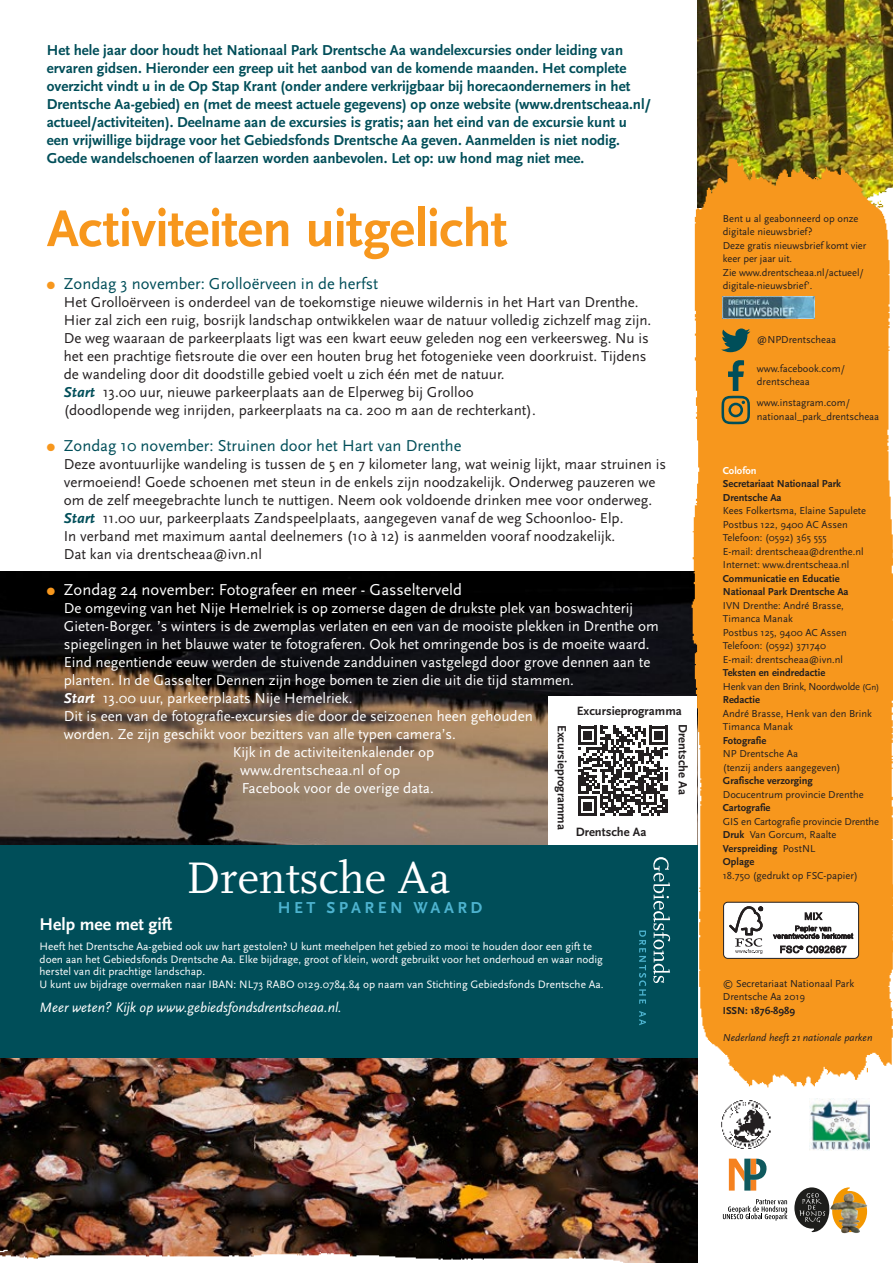
<style>
.page{position:relative;width:893px;height:1263px;background:#fff}
.page>*{position:absolute;margin:0;border:0;box-sizing:border-box;transform-origin:0 0}
.t1{font:700 54px "Scala Sans OT";letter-spacing:-.015em;color:#f7971d}
.t2{font:46.05px "Scala";color:#fff}
.t3{font:700 17.7px "Scala Sans OT";color:#fff}
.t4{font:700 16.65px "Scala Sans OT";letter-spacing:.21em;color:#4db3cf}
.t5{font:16.5px "Scala Sans OT";color:#004e59}
.t6{font:16.5px "Scala Sans OT";color:#fff}
.t7{font:15px/18px "Scala Sans OT";color:#231f20}
.t8{font:15px "Scala Sans OT";color:#fff}
.t9{font:700 15px/18px "Scala Sans OT";color:#004e59}
.t10{font:italic 14.1px "Scala Sans OT";color:#fff}
.t11{font:700 12.6px "Scala Sans";color:#231f20}
.t12{font:11.25px/12.5px "Scala Sans OT";color:#fff}
.t13{font:10.5px/13.5px "Scala Sans OT";color:#231f20}
.t14{font:700 10.5px/13.5px "Scala Sans OT";color:#231f20}
.t15{font:italic 10.5px "Scala Sans OT";color:#231f20}
.t16{font:700 10.5px "Scala Sans OT";color:#fff}
.s1{color:#f7971d}
.s2{font-weight:700;font-style:italic;color:#004e59}
.s3{font-weight:700;font-style:italic}
.s4{font-weight:400}
.s5{font-weight:400;font-size:9px}
.s6{font-weight:700}
</style>
<div class="page">
<img style="left:697px;top:0;width:196px;height:137px">
<img style="left:0;top:572px;width:658px;height:273px">
<img style="left:0;top:1058px;width:697px;height:205px">
<div style="left:0;top:845px;width:697px;height:213px;background:#004e59"></div>
<svg style="left:653px;top:858px;width:5px;height:125px"></svg>
<svg style="left:639px;top:930px;width:7px;height:95px"></svg>
<svg style="left:729px;top:1158px;width:37px;height:32px"></svg>
<img style="left:658px;top:137px;width:235px;height:970px">
<img style="left:0;top:1239px;width:660px;height:24px">
<img style="left:721px;top:1099px;width:50px;height:50px">
<img style="left:809px;top:1099px;width:60px;height:51px">
<div style="left:724px;top:902px;width:135px;height:56px;background:#fff;border-radius:4px"></div>
<div style="left:723px;top:902px;width:136px;height:57px;border:1px solid #231f20;border-radius:4px"></div>
<svg style="left:729px;top:906px;width:34px;height:48px"></svg>
<svg style="left:773px;top:912px;width:80px;height:27px"></svg>
<svg style="left:780px;top:945px;width:67px;height:8px"></svg>
<img style="left:723px;top:297px;width:91px;height:22px">
<div style="left:549px;top:696px;width:148px;height:149px;background:#fff"></div>
<svg style="left:578px;top:726px;width:90px;height:90px"></svg>
<svg style="left:794px;top:1187px;width:73px;height:45px"></svg>
<img style="left:830px;top:1193px;width:19px;height:28px">
<svg style="left:723px;top:1199px;width:64px;height:22px"></svg>
<svg style="left:721px;top:360px;width:29px;height:64px;background:#a97f2f"></svg>
<svg style="left:721px;top:328px;width:29px;height:24px"></svg>
<p class="t9" style="left:47px;top:42px;width:606px">Het hele jaar door houdt het Nationaal Park Drentsche Aa wandelexcursies onder leiding van ervaren gidsen. Hieronder een greep uit het aanbod van de komende maanden. Het complete overzicht vindt u in de Op Stap Krant (onder andere verkrijgbaar bij horecaondernemers in het Drentsche Aa-gebied) en (met de meest actuele gegevens) op onze website (www.drentscheaa.nl/ actueel/activiteiten). Deelname aan de excursies is gratis; aan het eind van de excursie kunt u een vrijwillige bijdrage voor het Gebiedsfonds Drentsche Aa geven. Aanmelden is niet nodig.<br>Goede wandelschoenen of laarzen worden aanbevolen. Let op: uw hond mag niet mee.</p>
<h1 class="t1" style="left:47px;top:198px;width:462px">Activiteiten uitgelicht</h1>
<p class="t5" style="left:47px;top:275px;width:333px"><span class="s1">●</span> Zondag 3 november: Grolloërveen in de herfst</p>
<p class="t7" style="left:64px;top:294px;width:589px">Het Grolloërveen is onderdeel van de toekomstige nieuwe wildernis in het Hart van Drenthe.<br>Hier zal zich een ruig, bosrijk landschap ontwikkelen waar de natuur volledig zichzelf mag zijn.<br>De weg waaraan de parkeerplaats ligt was een kwart eeuw geleden nog een verkeersweg. Nu is het een prachtige fietsroute die over een houten brug het fotogenieke veen doorkruist. Tijdens de wandeling door dit doodstille gebied voelt u zich één met de natuur.<br><span class="s2">Start</span> 13.00 uur, nieuwe parkeerplaats aan de Elperweg bij Grolloo<br>(doodlopende weg inrijden, parkeerplaats na ca. 200 m aan de rechterkant).</p>
<p class="t5" style="left:47px;top:437px;width:416px"><span class="s1">●</span> Zondag 10 november: Struinen door het Hart van Drenthe</p>
<p class="t7" style="left:64px;top:456px;width:604px">Deze avontuurlijke wandeling is tussen de 5 en 7 kilometer lang, wat weinig lijkt, maar struinen is vermoeiend! Goede schoenen met steun in de enkels zijn noodzakelijk. Onderweg pauzeren we om de zelf meegebrachte lunch te nuttigen. Neem ook voldoende drinken mee voor onderweg.<br><span class="s2">Start</span> 11.00 uur, parkeerplaats Zandspeelplaats, aangegeven vanaf de weg Schoonloo- Elp.<br>In verband met maximum aantal deelnemers (10 à 12) is aanmelden vooraf noodzakelijk.<br>Dat kan via drentscheaa@ivn.nl</p>
<p class="t6" style="left:47px;top:581px;width:417px"><span class="s1">●</span> Zondag 24 november: Fotografeer en meer - Gasselterveld</p>
<p class="t8" style="left:64px;top:600px;width:571px">De omgeving van het Nije Hemelriek is op zomerse dagen de drukste plek van boswachterij</p>
<p class="t8" style="left:64px;top:618px;width:596px">Gieten-Borger. ’s winters is de zwemplas verlaten en een van de mooiste plekken in Drenthe om</p>
<p class="t8" style="left:64px;top:636px;width:587px">spiegelingen in het blauwe water te fotograferen. Ook het omringende bos is de moeite waard.</p>
<p class="t8" style="left:64px;top:654px;width:588px">Eind negentiende eeuw werden de stuivende zandduinen vastgelegd door grove dennen aan te</p>
<p class="t8" style="left:64px;top:672px;width:512px">planten. In de Gasselter Dennen zijn hoge bomen te zien die uit die tijd stammen.</p>
<p class="t8" style="left:64px;top:690px;width:290px"><span class="s3">Start</span> 13.00 uur, parkeerplaats Nije Hemelriek.</p>
<p class="t8" style="left:64px;top:708px;width:471px">Dit is een van de fotografie-excursies die door de seizoenen heen gehouden</p>
<p class="t8" style="left:64px;top:726px;width:394px">worden. Ze zijn geschikt voor bezitters van alle typen camera’s.</p>
<p class="t8" style="left:233px;top:744px;width:203px">Kijk in de activiteitenkalender op</p>
<p class="t8" style="left:240px;top:762px;width:161px">www.drentscheaa.nl of op</p>
<p class="t8" style="left:242px;top:780px;width:194px">Facebook voor de overige data.</p>
<p class="t11" style="left:577px;top:704px;width:107px">Excursieprogramma</p>
<p class="t11" style="left:569px;top:725px;width:107px;rotate:90deg">Excursieprogramma</p>
<p class="t11" style="left:690px;top:724px;width:72px;rotate:90deg">Drentsche Aa</p>
<p class="t11" style="left:576px;top:825px;width:72px">Drentsche Aa</p>
<h2 class="t2" style="left:186px;top:853px;width:266px">Drentsche Aa</h2>
<p class="t4" style="left:278px;top:898px;width:206px">HET SPAREN WAARD</p>
<p class="t3" style="left:40px;top:914px;width:134px">Help mee met gift</p>
<p class="t12" style="left:40px;top:941px;width:565px">Heeft het Drentsche Aa-gebied ook uw hart gestolen? U kunt meehelpen het gebied zo mooi te houden door een gift te doen aan het Gebiedsfonds Drentsche Aa. Elke bijdrage, groot of klein, wordt gebruikt voor het onderhoud en waar nodig herstel van dit prachtige landschap.<br>U kunt uw bijdrage overmaken naar IBAN: NL73 RABO 0129.0784.84 op naam van Stichting Gebiedsfonds Drentsche Aa.</p>
<p class="t10" style="left:40px;top:1000px;width:304px">Meer weten? Kijk op www.gebiedsfondsdrentscheaa.nl.</p>
<p class="t13" style="left:723px;top:212px;width:145px">Bent u al geabonneerd op onze digitale nieuwsbrief?<br>Deze gratis nieuwsbrief komt vier keer per jaar uit.<br>Zie www.drentscheaa.nl/actueel/ digitale-nieuwsbrief’.</p>
<p class="t13" style="left:757px;top:333px;width:81px">@NPDrentscheaa</p>
<p class="t13" style="left:757px;top:362px;width:90px">www.facebook.com/ drentscheaa</p>
<p class="t13" style="left:757px;top:396px;width:124px">www.instagram.com/ nationaal_park_drentscheaa</p>
<p class="t16" style="left:723px;top:464px;width:35px">Colofon</p>
<p class="t14" style="left:723px;top:477px;width:120px">Secretariaat Nationaal Park<br>Drentsche Aa</p>
<p class="t13" style="left:723px;top:504px;width:145px">Kees Folkertsma, Elaine Sapulete<br>Postbus 122, 9400 AC Assen<br>Telefoon: (0592) 365 555<br>E-mail: drentscheaa@drenthe.nl<br>Internet: www.drentscheaa.nl</p>
<p class="t14" style="left:723px;top:572px;width:127px">Communicatie en Educatie<br>Nationaal Park Drentsche Aa</p>
<p class="t13" style="left:723px;top:599px;width:125px">IVN Drenthe: André Brasse,<br>Timanca Manak<br>Postbus 125, 9400 AC Assen<br>Telefoon: (0592) 371740<br>E-mail: drentscheaa@ivn.nl</p>
<p class="t14" style="left:723px;top:666px;width:158px">Teksten en eindredactie<br><span class="s4">Henk van den Brink, Noordwolde</span> <span class="s5">(Gn)<br></span>Redactie</p>
<p class="t13" style="left:723px;top:707px;width:150px">André Brasse, Henk van den Brink<br>Timanca Manak</p>
<p class="t14" style="left:723px;top:734px;width:45px">Fotografie</p>
<p class="t13" style="left:723px;top:747px;width:119px">NP Drentsche Aa<br>(tenzij anders aangegeven)</p>
<p class="t14" style="left:723px;top:774px;width:91px">Grafische verzorging</p>
<p class="t13" style="left:723px;top:788px;width:142px">Docucentrum provincie Drenthe</p>
<p class="t14" style="left:723px;top:801px;width:49px">Cartografie</p>
<p class="t13" style="left:723px;top:815px;width:158px">GIS en Cartografie provincie Drenthe<br><span class="s6">Druk</span> Van Gorcum, Raalte<br><span class="s6">Verspreiding</span> PostNL<br><span class="s6">Oplage</span></p>
<p class="t13" style="left:723px;top:869px;width:136px">18.750 (gedrukt op FSC-papier)</p>
<p class="t13" style="left:723px;top:977px;width:133px">© Secretariaat Nationaal Park<br>Drentsche Aa 2019</p>
<p class="t14" style="left:723px;top:1004px;width:74px">ISSN: 1876-8989</p>
<p class="t15" style="left:723px;top:1032px;width:151px">Nederland heeft 21 nationale parken</p>
</div>
